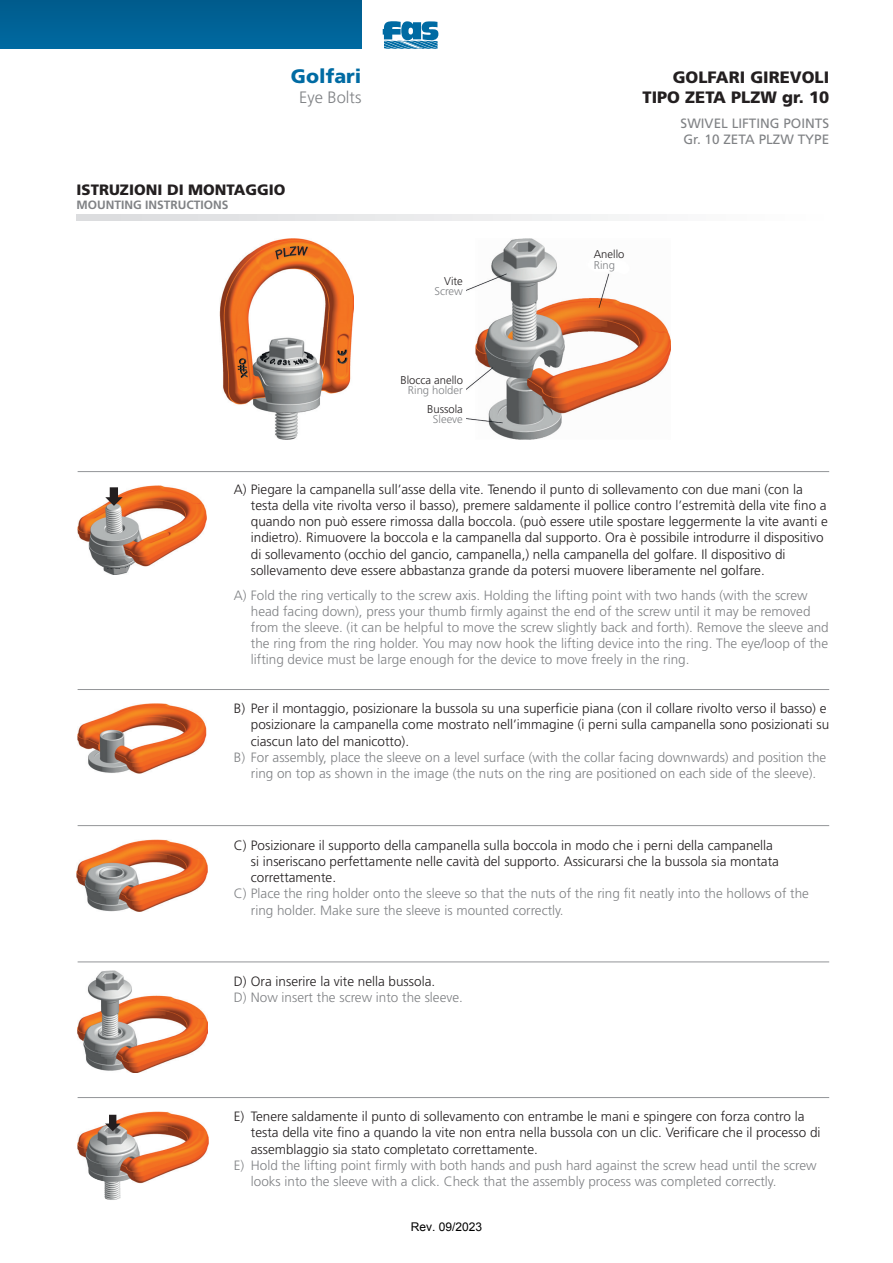
<style>
.page{position:relative;width:893px;height:1263px;background:#fff}
.page>*{position:absolute;margin:0;border:0;box-sizing:border-box;transform-origin:0 0}
.t1{font:900 19.5px "Frutiger";color:#006ba3}
.t2{font:900 16.5px/19.8px "Frutiger";color:#231f20;text-align:right}
.t3{font:300 16.5px "Frutiger";color:#808285}
.t4{font:900 15px "Frutiger";color:#231f20}
.t5{font:300 13.5px/16.2px "Frutiger";color:#231f20}
.t6{font:300 13.5px/16.2px "Frutiger";color:#808285}
.t7{font:13.5px/16.2px "Frutiger";color:#808285}
.t8{font:700 12px "Frutiger";color:#808285}
.t9{font:12px "Arial";color:#000}
.t10{font:300 11.25px "Frutiger";color:#231f20}
.t11{font:300 11.25px "Frutiger";color:#808285}
</style>
<div class="page">
<svg style="left:383px;top:21px;width:55px;height:28px;background:#4693bc"></svg>
<div style="left:0;top:0;width:361px;height:49px;background:#006297"></div>
<svg style="left:77px;top:214px;width:552px;height:7px"></svg>
<img style="left:78px;top:703px;width:129px;height:71px">
<img style="left:77px;top:840px;width:130px;height:71px">
<img style="left:78px;top:971px;width:129px;height:101px">
<img style="left:78px;top:486px;width:129px;height:89px">
<svg style="left:105px;top:487px;width:18px;height:19px"></svg>
<img style="left:78px;top:1111px;width:130px;height:89px">
<svg style="left:105px;top:1115px;width:15px;height:16px"></svg>
<img style="left:219px;top:238px;width:134px;height:201px">
<img style="left:467px;top:238px;width:204px;height:201px">
<hr style="left:78px;top:471px;width:751px;height:1px;background:#939598">
<hr style="left:78px;top:689px;width:751px;height:1px;background:#939598">
<hr style="left:78px;top:825px;width:751px;height:1px;background:#939598">
<hr style="left:78px;top:962px;width:751px;height:1px;background:#939598">
<hr style="left:78px;top:1097px;width:751px;height:1px;background:#939598">
<h1 class="t1" style="left:291px;top:65px;width:72px">Golfari</h1>
<p class="t3" style="left:299px;top:88px;width:64px">Eye Bolts</p>
<p class="t4" style="left:77px;top:180px;width:210px">ISTRUZIONI DI MONTAGGIO</p>
<p class="t8" style="left:77px;top:198px;width:154px">MOUNTING INSTRUCTIONS</p>
<p class="t10" style="left:444px;top:275px;width:20px">Vite</p>
<p class="t11" style="left:434px;top:285px;width:30px">Screw</p>
<p class="t10" style="left:400px;top:373px;width:64px">Blocca anello</p>
<p class="t11" style="left:408px;top:384px;width:57px">Ring holder</p>
<p class="t10" style="left:427px;top:402px;width:37px">Bussola</p>
<p class="t11" style="left:433px;top:413px;width:31px">Sleeve</p>
<p class="t2" style="left:642px;top:68px;width:188px">GOLFARI GIREVOLI<br>TIPO ZETA PLZW gr. 10</p>
<p class="t7" style="left:681px;top:115px;width:150px">SWIVEL LIFTING POINTS<br>Gr. 10 ZETA PLZW TYPE</p>
<p class="t10" style="left:594px;top:248px;width:32px">Anello</p>
<p class="t11" style="left:594px;top:259px;width:23px">Ring</p>
<p class="t5" style="left:251px;top:481px;width:578px;text-indent:-17px">A) Piegare la campanella sull’asse della vite. Tenendo il punto di sollevamento con due mani (con la testa della vite rivolta verso il basso), premere saldamente il pollice contro l’estremità della vite fino a quando non può essere rimossa dalla boccola. (può essere utile spostare leggermente la vite avanti e indietro). Rimuovere la boccola e la campanella dal supporto. Ora è possibile introdurre il dispositivo di sollevamento (occhio del gancio, campanella,) nella campanella del golfare. Il dispositivo di sollevamento deve essere abbastanza grande da potersi muovere liberamente nel golfare.</p>
<p class="t6" style="left:251px;top:587px;width:579px;text-indent:-17px">A) Fold the ring vertically to the screw axis. Holding the lifting point with two hands (with the screw head facing down), press your thumb firmly against the end of the screw until it may be removed from the sleeve. (it can be helpful to move the screw slightly back and forth). Remove the sleeve and the ring from the ring holder. You may now hook the lifting device into the ring. The eye/loop of the lifting device must be large enough for the device to move freely in the ring.</p>
<p class="t5" style="left:251px;top:701px;width:580px;text-indent:-17px">B) Per il montaggio, posizionare la bussola su una superficie piana (con il collare rivolto verso il basso) e posizionare la campanella come mostrato nell’immagine (i perni sulla campanella sono posizionati su ciascun lato del manicotto).</p>
<p class="t6" style="left:234px;top:749px;width:594px;text-align:center">B) For assembly, place the sleeve on a level surface (with the collar facing downwards) and position the ring on top as shown in the image (the nuts on the ring are positioned on each side of the sleeve).</p>
<p class="t5" style="left:251px;top:837px;width:530px;text-indent:-17px">C) Posizionare il supporto della campanella sulla boccola in modo che i perni della campanella si inseriscano perfettamente nelle cavità del supporto. Assicurarsi che la bussola sia montata correttamente.</p>
<p class="t6" style="left:251px;top:886px;width:560px;text-indent:-17px">C) Place the ring holder onto the sleeve so that the nuts of the ring fit neatly into the hollows of the ring holder. Make sure the sleeve is mounted correctly.</p>
<p class="t5" style="left:234px;top:973px;width:203px">D) Ora inserire la vite nella bussola.</p>
<p class="t6" style="left:234px;top:989px;width:231px">D) Now insert the screw into the sleeve.</p>
<p class="t5" style="left:251px;top:1109px;width:571px;text-indent:-17px">E) Tenere saldamente il punto di sollevamento con entrambe le mani e spingere con forza contro la testa della vite fino a quando la vite non entra nella bussola con un clic. Verificare che il processo di assemblaggio sia stato completato correttamente.</p>
<p class="t6" style="left:251px;top:1157px;width:567px;text-indent:-17px">E) Hold the lifting point firmly with both hands and push hard against the screw head until the screw looks into the sleeve with a click. Check that the assembly process was completed correctly.</p>
<p class="t9" style="left:411px;top:1219px;width:73px">Rev. 09/2023</p>
</div>
